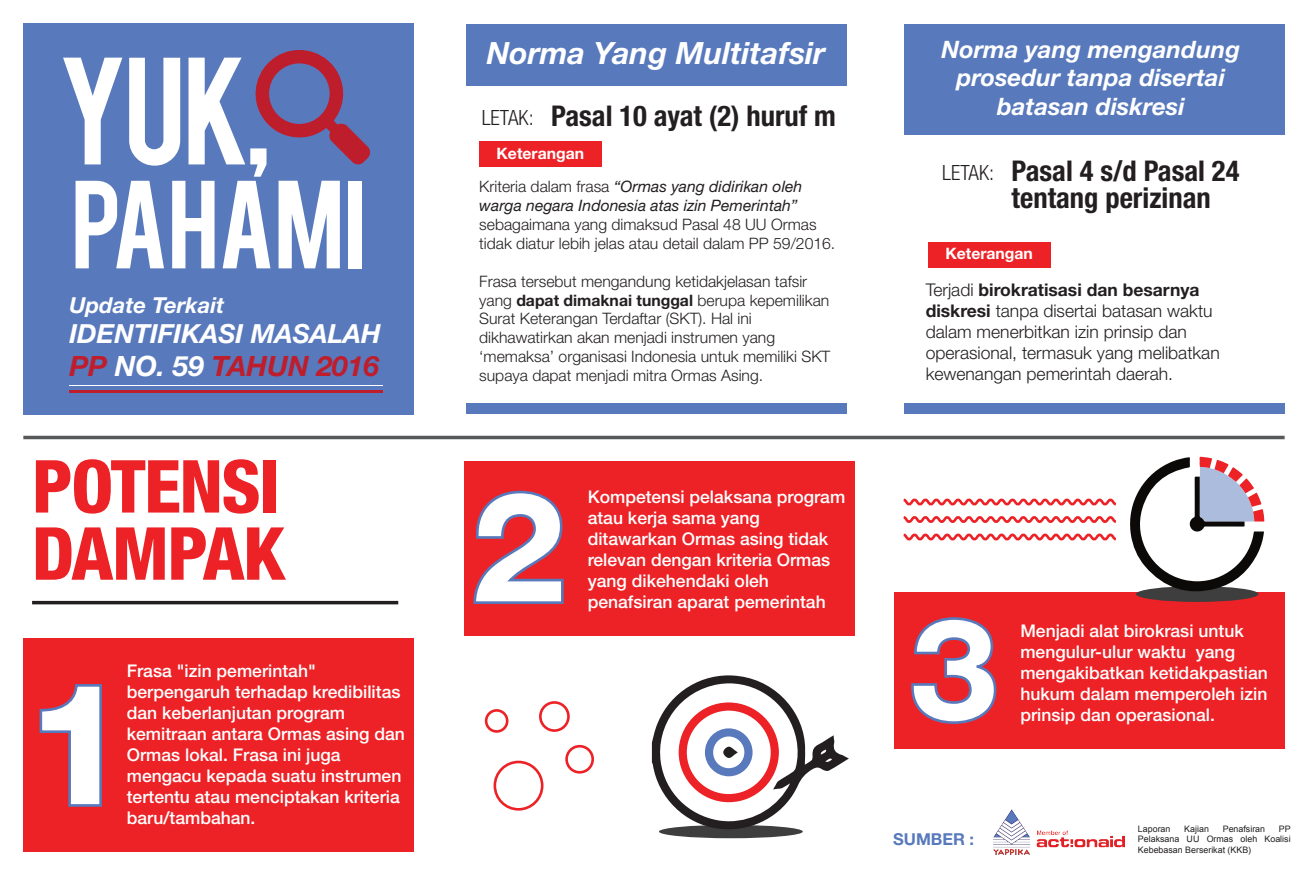
<style>
.page{position:relative;width:1313px;height:875px;background:#fff}
.page>*{position:absolute;margin:0;border:0;box-sizing:border-box;transform-origin:0 0}
.t1{font:800 156.71px "Helvetica Neue LT Std";color:#fff}
.t2{font:800 145.6px "Helvetica Neue LT Std";color:#fff}
.t3{font:119.96px "Bebas";color:#fff}
.t4{font:98.44px "Bebas";letter-spacing:-.01em;color:#fff}
.t5{font:800 condensed 73.24px/67.1px "Helvetica Neue LT Std";letter-spacing:-.02em;color:#ec2227}
.t6{font:italic 700 30.71px "Helvetica Neue LT Std";color:#fff}
.t7{font:700 condensed 28.61px/26.2px "Helvetica Neue LT Std";color:#231f20}
.t8{font:italic 700 28px "Helvetica Neue LT Std";color:#be1d2c}
.t9{font:italic 700 26.34px "Helvetica Neue LT Std";color:#fff}
.t10{font:italic 700 24.06px/28.9px "Helvetica Neue LT Std";color:#fff;text-align:center}
.t11{font:italic 700 22.05px "Helvetica Neue LT Std";color:#fff}
.t12{font:500 17.5px/21px "Helvetica Neue LT Std";color:#fff}
.t13{font:300 17.5px/21px "Helvetica Neue LT Std";color:#231f20}
.t14{font:700 16.45px "Helvetica Neue LT Std";color:#587abd}
.t15{font:300 15.75px/18.9px "Helvetica Neue LT Std";color:#231f20}
.t16{font:italic 15.75px/18.9px "Helvetica Neue LT Std";color:#231f20}
.t17{font:700 15.75px "Helvetica Neue LT Std";color:#fff}
.t18{font:8.84px/10.7px "Arial";color:#211e1e;text-align:justify}
.s1{color:#fff}
.s2{font-weight:300;font-size:21px}
.s3{font-weight:300;font-style:normal}
.s4{font-weight:700}
</style>
<div class="page">
<div style="left:23px;top:23px;width:391px;height:391px;background:#5879bc"></div>
<div style="left:23px;top:638px;width:391px;height:214px;background:#ec2227"></div>
<div style="left:464px;top:462px;width:391px;height:174px;background:#ec2227"></div>
<div style="left:893px;top:593px;width:391px;height:156px;background:#ec2227"></div>
<hr style="left:69px;top:385px;width:314px;height:1px;background:#fff">
<hr style="left:69px;top:390px;width:314px;height:3px;background:#be1d2c">
<img style="left:994px;top:809px;width:130px;height:45px">
<div style="left:903px;top:403px;width:381px;height:11px;background:#5879bc"></div>
<div style="left:903px;top:24px;width:381px;height:110px;background:#5879bc"></div>
<div style="left:466px;top:24px;width:381px;height:62px;background:#5879bc"></div>
<div style="left:466px;top:403px;width:381px;height:11px;background:#5879bc"></div>
<svg style="left:39px;top:684px;width:63px;height:123px"></svg>
<svg style="left:255px;top:50px;width:115px;height:115px"></svg>
<div style="left:479px;top:142px;width:122px;height:25px;background:#ec2227"></div>
<div style="left:928px;top:242px;width:122px;height:25px;background:#ec2227"></div>
<svg style="left:473px;top:490px;width:91px;height:114px"></svg>
<svg style="left:911px;top:617px;width:86px;height:107px"></svg>
<div style="left:1136px;top:586px;width:122px;height:16px;background:#3e3e3f;border-radius:50%"></div>
<svg style="left:1126px;top:456px;width:138px;height:140px"></svg>
<div style="left:659px;top:825px;width:143px;height:13px;background:#3e3e3f;border-radius:50%"></div>
<svg style="left:652px;top:675px;width:197px;height:156px"></svg>
<hr style="left:32px;top:601px;width:366px;height:3px;background:#231f20">
<svg style="left:903px;top:498px;width:213px;height:8px"></svg>
<svg style="left:903px;top:516px;width:213px;height:7px"></svg>
<svg style="left:903px;top:533px;width:213px;height:8px"></svg>
<div style="left:539px;top:701px;width:31px;height:31px;border:3px solid #ec2227;border-radius:50%"></div>
<div style="left:485px;top:709px;width:23px;height:24px;border:3px solid #ec2227;border-radius:50%"></div>
<div style="left:565px;top:745px;width:29px;height:29px;border:3px solid #ec2227;border-radius:50%"></div>
<div style="left:493px;top:761px;width:50px;height:50px;border:3px solid #ec2227;border-radius:50%"></div>
<hr style="left:23px;top:436px;width:1261px;height:3px;background:#57585a">
<h3 class="t3" style="left:58px;top:24px;width:216px">YUK,</h3>
<h3 class="t4" style="left:71px;top:153px;width:297px">PAHAMI</h3>
<p class="t11" style="left:69px;top:291px;width:156px">Update Terkait</p>
<h3 class="t9" style="left:69px;top:317px;width:313px">IDENTIFIKASI MASALAH</h3>
<h3 class="t8" style="left:69px;top:348px;width:311px">PP <span class="s1">NO. 59</span> TAHUN 2016</h3>
<h3 class="t5" style="left:32px;top:452px;width:255px">POTENSI<br>DAMPAK</h3>
<p class="t12" style="left:127px;top:660px;width:280px">Frasa "izin pemerintah" berpengaruh terhadap kredibilitas dan keberlanjutan program kemitraan antara Ormas asing dan<br>Ormas lokal. Frasa ini juga mengacu kepada suatu instrumen tertentu atau menciptakan kriteria baru/tambahan.</p>
<h3 class="t6" style="left:487px;top:34px;width:340px">Norma Yang Multitafsir</h3>
<h3 class="t7" style="left:481px;top:102px;width:356px"><span class="s2">LETAK:</span> Pasal 10 ayat (2) huruf m</h3>
<p class="t17" style="left:496px;top:144px;width:89px">Keterangan</p>
<p class="t16" style="left:479px;top:177px;width:325px"><span class="s3">Kriteria dalam frasa</span> “Ormas yang didirikan oleh warga negara Indonesia atas izin Pemerintah”</p>
<p class="t15" style="left:479px;top:215px;width:357px">sebagaimana yang dimaksud Pasal 48 UU Ormas tidak diatur lebih jelas atau detail dalam PP 59/2016.</p>
<p class="t15" style="left:479px;top:271px;width:352px">Frasa tersebut mengandung ketidakjelasan tafsir yang <span class="s4">dapat dimaknai tunggal</span> berupa kepemilikan Surat Keterangan Terdaftar (SKT). Hal ini dikhawatirkan akan menjadi instrumen yang ‘memaksa’ organisasi Indonesia untuk memiliki SKT supaya dapat menjadi mitra Ormas Asing.</p>
<h1 class="t1" style="left:470px;top:454px;width:100px">2</h1>
<p class="t12" style="left:588px;top:486px;width:259px">Kompetensi pelaksana program atau kerja sama yang ditawarkan Ormas asing tidak relevan dengan kriteria Ormas yang dikehendaki oleh penafsiran aparat pemerintah</p>
<h3 class="t10" style="left:941px;top:34px;width:300px">Norma yang mengandung prosedur tanpa disertai batasan diskresi</h3>
<h3 class="t7" style="left:1011px;top:158px;width:229px;text-indent:-70px"><span class="s2">LETAK:</span> Pasal 4 s/d Pasal 24 tentang perizinan</h3>
<p class="t17" style="left:945px;top:244px;width:89px">Keterangan</p>
<p class="t13" style="left:925px;top:279px;width:296px">Terjadi <span class="s4">birokratisasi dan besarnya diskresi</span> tanpa disertai batasan waktu dalam menerbitkan izin prinsip dan operasional, termasuk yang melibatkan kewenangan pemerintah daerah.</p>
<h2 class="t2" style="left:908px;top:583px;width:93px">3</h2>
<p class="t12" style="left:1020px;top:621px;width:249px">Menjadi alat birokrasi untuk mengulur-ulur waktu yang mengakibatkan ketidakpastian hukum dalam memperoleh izin prinsip dan operasional.</p>
<p class="t14" style="left:893px;top:829px;width:82px">SUMBER :</p>
<p class="t18" style="left:1138px;top:823px;width:34px">Laporan</p>
<p class="t18" style="left:1184px;top:823px;width:26px">Kajian</p>
<p class="t18" style="left:1222px;top:823px;width:44px">Penafsiran</p>
<p class="t18" style="left:1138px;top:823px;width:154px;text-indent:141px">PP Pelaksana UU Ormas oleh Koalisi Kebebasan Berserikat (KKB)</p>
</div>
